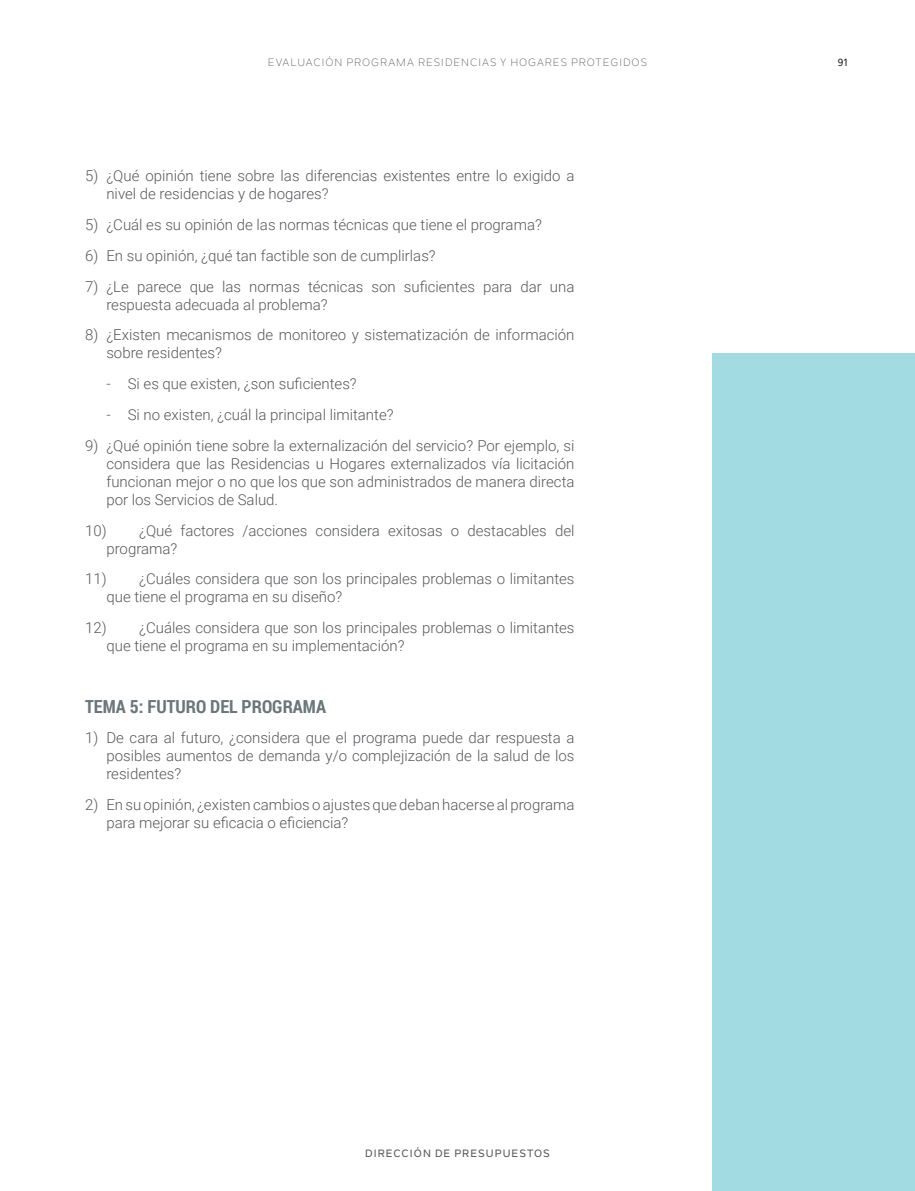
<style>
.page{position:relative;width:915px;height:1191px;background:#fff}
.page>*{position:absolute;margin:0;border:0;box-sizing:border-box;transform-origin:0 0}
.subtitulo{font:700 18px "Roboto Condensed";color:#6a767a}
.TEXTO{font:300 15px/18px "Roboto";color:#57585a}
.t1{font:10.5px "Nolan Next";letter-spacing:.1em;color:#57585a}
.t2{font:500 10.5px "Nolan Next";letter-spacing:.1em;color:#57585a}
.t3{font:500 10.5px "Nolan Next";color:#231f20}
</style>
<div class="page">
<div style="left:712px;top:353px;width:202px;height:838px;background:#a3dbe2"></div>
<p class="t1" style="left:268px;top:56px;width:380px">EVALUACIÓN PROGRAMA RESIDENCIAS Y HOGARES PROTEGIDOS</p>
<p class="TEXTO" style="left:106px;top:166px;width:469px;text-indent:-21px">5) ¿Qué opinión tiene sobre las diferencias existentes entre lo exigido a nivel de residencias y de hogares?</p>
<p class="TEXTO" style="left:85px;top:215px;width:458px">5) ¿Cuál es su opinión de las normas técnicas que tiene el programa?</p>
<p class="TEXTO" style="left:85px;top:246px;width:352px">6) En su opinión, ¿qué tan factible son de cumplirlas?</p>
<p class="TEXTO" style="left:106px;top:277px;width:469px;text-indent:-21px">7) ¿Le parece que las normas técnicas son suficientes para dar una respuesta adecuada al problema?</p>
<p class="TEXTO" style="left:106px;top:325px;width:469px;text-indent:-21px">8) ¿Existen mecanismos de monitoreo y sistematización de información sobre residentes?</p>
<p class="TEXTO" style="left:106px;top:374px;width:252px">- Si es que existen, ¿son suficientes?</p>
<p class="TEXTO" style="left:106px;top:405px;width:288px">- Si no existen, ¿cuál la principal limitante?</p>
<p class="TEXTO" style="left:106px;top:436px;width:469px;text-align:justify;text-indent:-21px">9) ¿Qué opinión tiene sobre la externalización del servicio? Por ejemplo, si considera que las Residencias u Hogares externalizados vía licitación funcionan mejor o no que los que son administrados de manera directa por los Servicios de Salud.</p>
<p class="TEXTO" style="left:106px;top:520px;width:469px;text-indent:-21px">10) ¿Qué factores /acciones considera exitosas o destacables del programa?</p>
<p class="TEXTO" style="left:106px;top:569px;width:469px;text-indent:-21px">11) ¿Cuáles considera que son los principales problemas o limitantes que tiene el programa en su diseño?</p>
<p class="TEXTO" style="left:106px;top:618px;width:469px;text-indent:-21px">12) ¿Cuáles considera que son los principales problemas o limitantes que tiene el programa en su implementación?</p>
<p class="subtitulo" style="left:85px;top:693px;width:242px">TEMA 5: FUTURO DEL PROGRAMA</p>
<p class="TEXTO" style="left:106px;top:728px;width:469px;text-align:justify;text-indent:-21px">1) De cara al futuro, ¿considera que el programa puede dar respuesta a posibles aumentos de demanda y/o complejización de la salud de los residentes?</p>
<p class="TEXTO" style="left:106px;top:795px;width:469px;text-indent:-21px">2) En su opinión, ¿existen cambios o ajustes que deban hacerse al programa para mejorar su eficacia o eficiencia?</p>
<p class="t2" style="left:365px;top:1147px;width:186px">DIRECCIÓN DE PRESUPUESTOS</p>
<p class="t3" style="left:837px;top:56px;width:11px">91</p>
</div>
